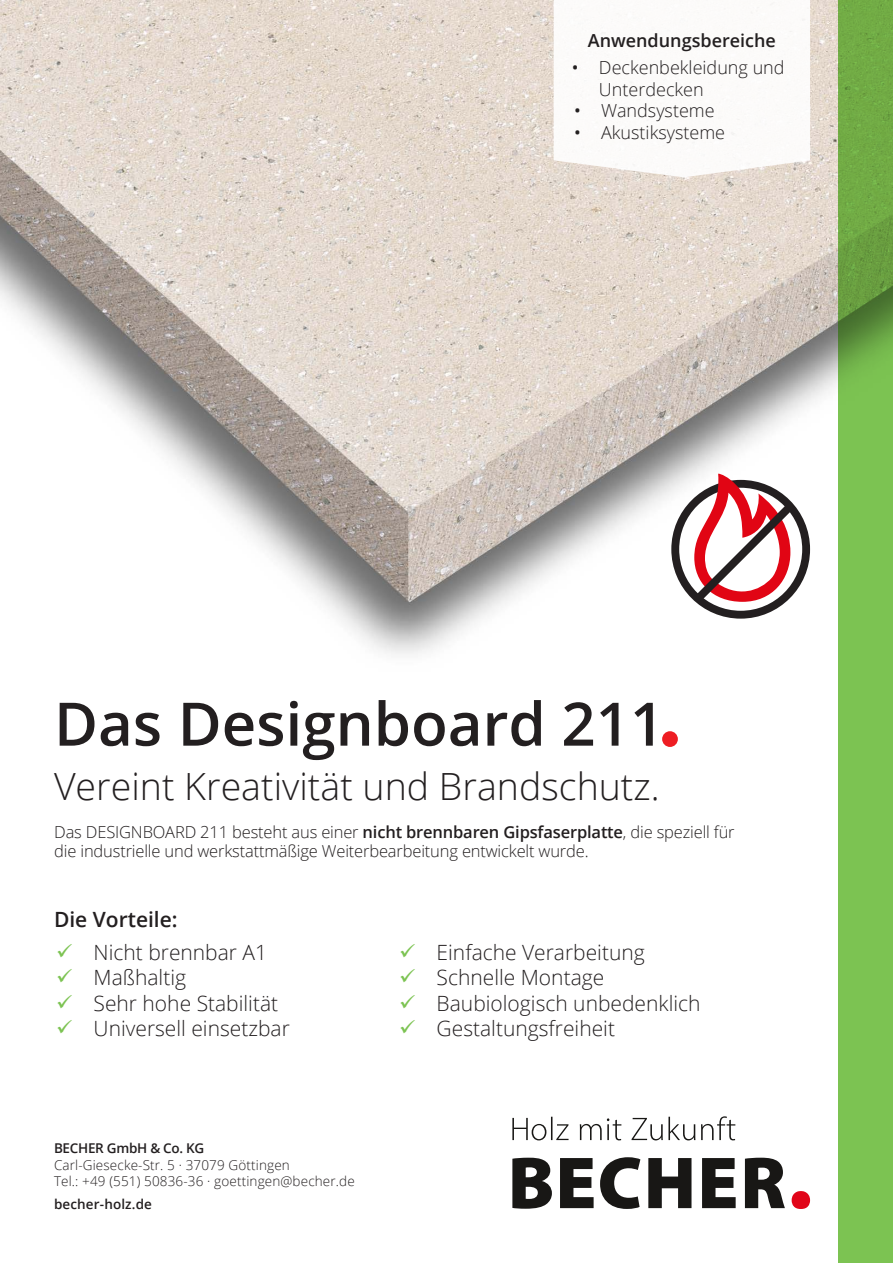
<style>
.page{position:relative;width:893px;height:1263px;background:#fff}
.page>*{position:absolute;margin:0;border:0;box-sizing:border-box;transform-origin:0 0}
.t1{font:600 60px "Open Sans";color:#231f20}
.t2{font:300 37.5px "Open Sans";color:#231f20}
.t3{font:300 21px "Open Sans";color:#231f20}
.t4{font:600 21px "Open Sans";color:#231f20}
.t5{font:300 18px/21.6px "Open Sans";color:#231f20}
.t6{font:600 18px "Open Sans";color:#231f20}
.t7{font:300 16.5px/19.5px "Open Sans";letter-spacing:-.01em;color:#231f20}
.t8{font:300 13.5px "Open Sans";letter-spacing:.01em;color:#231f20}
.t9{font:600 13.5px "Open Sans";letter-spacing:-.02em;color:#231f20}
.t10{font:600 13.5px "Open Sans";letter-spacing:.01em;color:#231f20}
.s1{font-weight:400}
.s2{font-weight:600}
.s3{color:#7cc352}
</style>
<div class="page">
<img style="left:0;top:0;width:838px;height:747px">
<svg style="left:838px;top:0;width:55px;height:1263px;background:#77b94d"></svg>
<div style="left:662px;top:731px;width:16px;height:16px;background:#ee1d23;border-radius:50%"></div>
<svg style="left:554px;top:0;width:256px;height:177px"></svg>
<div style="left:671px;top:480px;width:139px;height:139px;border:8px solid #231f20;border-radius:50%"></div>
<svg style="left:686px;top:474px;width:114px;height:137px"></svg>
<svg style="left:792px;top:1191px;width:18px;height:18px"></svg>
<svg style="left:512px;top:1116px;width:223px;height:24px"></svg>
<svg style="left:512px;top:1157px;width:273px;height:52px"></svg>
<p class="t6" style="left:588px;top:28px;width:190px">Anwendungsbereiche</p>
<p class="t5" style="left:599px;top:56px;width:187px;text-indent:-27px"><span class="s1">•</span> Deckenbekleidung und<br>Unterdecken</p>
<p class="t5" style="left:574px;top:99px;width:142px"><span class="s1">•</span> Wandsysteme</p>
<p class="t5" style="left:574px;top:121px;width:153px"><span class="s1">•</span> Akustiksysteme</p>
<p class="t1" style="left:54px;top:683px;width:612px">Das Designboard 211</p>
<p class="t2" style="left:54px;top:760px;width:607px">Vereint Kreativität und Brandschutz.</p>
<p class="t7" style="left:54px;top:821px;width:682px">Das DESIGNBOARD 211 besteht aus einer <span class="s2">nicht brennbaren Gipsfaserplatte</span>, die speziell für die industrielle und werkstattmäßige Weiterbearbeitung entwickelt wurde.</p>
<p class="t4" style="left:54px;top:905px;width:125px">Die Vorteile:</p>
<p class="t3" style="left:56px;top:938px;width:213px"><span class="s3">✓</span> Nicht brennbar A1</p>
<p class="t3" style="left:56px;top:963px;width:132px"><span class="s3">✓</span> Maßhaltig</p>
<p class="t3" style="left:56px;top:989px;width:224px"><span class="s3">✓</span> Sehr hohe Stabilität</p>
<p class="t3" style="left:56px;top:1014px;width:235px"><span class="s3">✓</span> Universell einsetzbar</p>
<p class="t9" style="left:54px;top:1139px;width:152px">BECHER GmbH &amp; Co. KG</p>
<p class="t8" style="left:54px;top:1156px;width:237px">Carl-Giesecke-Str. 5 · 37079 Göttingen</p>
<p class="t8" style="left:54px;top:1172px;width:302px">Tel.: +49 (551) 50836-36 · goettingen@becher.de</p>
<p class="t10" style="left:54px;top:1195px;width:100px">becher-holz.de</p>
<p class="t3" style="left:399px;top:938px;width:247px"><span class="s3">✓</span> Einfache Verarbeitung</p>
<p class="t3" style="left:399px;top:963px;width:207px"><span class="s3">✓</span> Schnelle Montage</p>
<p class="t3" style="left:399px;top:989px;width:303px"><span class="s3">✓</span> Baubiologisch unbedenklich</p>
<p class="t3" style="left:399px;top:1014px;width:217px"><span class="s3">✓</span> Gestaltungsfreiheit</p>
</div>
